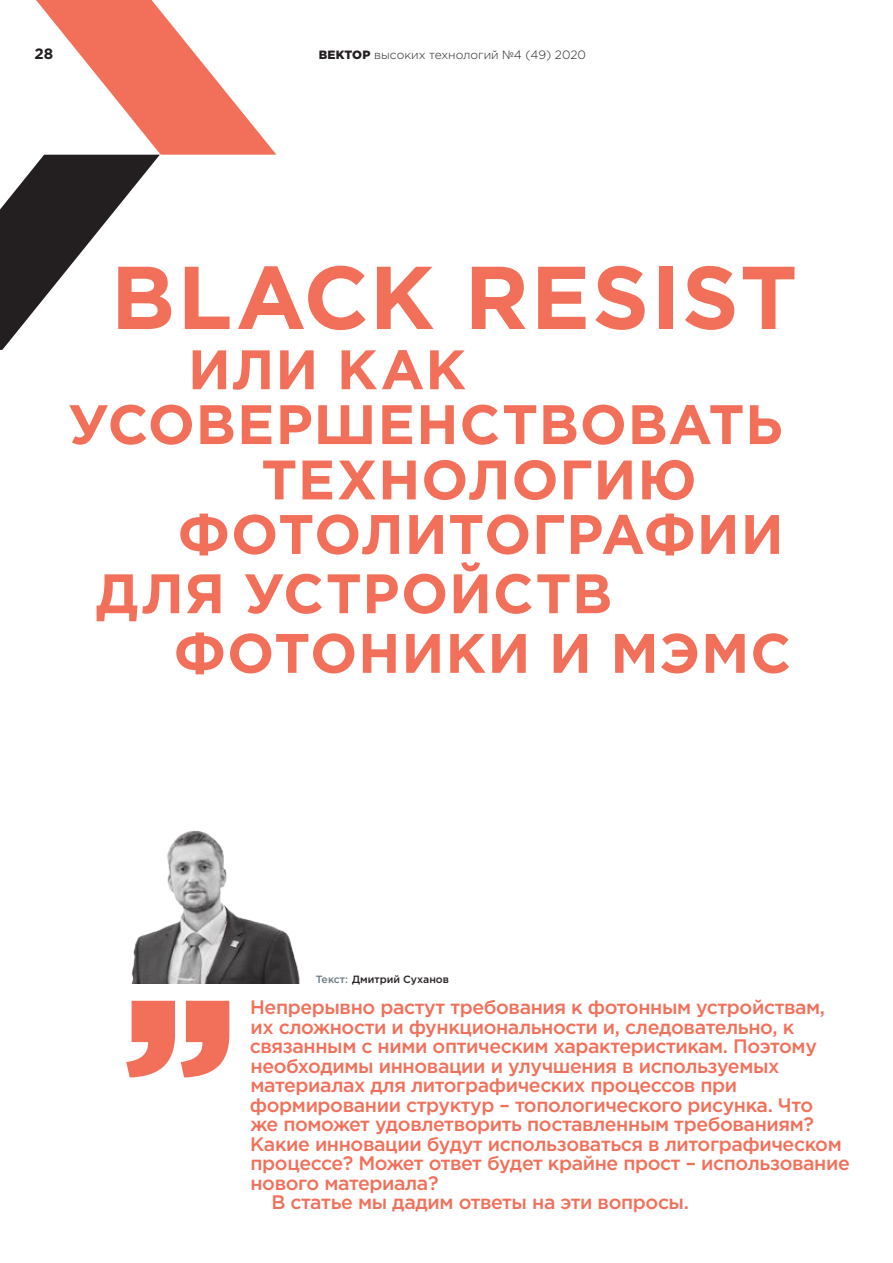
<style>
.page{position:relative;width:893px;height:1263px;background:#fff}
.page>*{position:absolute;margin:0;border:0;box-sizing:border-box;transform-origin:0 0}
.t1{font:700 88.95px "Gotham Pro";letter-spacing:.015em;color:#f26f59}
.t2{font:700 55.5px "Gotham Pro";letter-spacing:.015em;color:#f26f59}
.t3{font:500 19.5px "Gotham Pro";letter-spacing:-.02em;color:#f26f59}
.t4{font:700 15px "Gotham Pro";color:#231f20}
.t5{font:300 12px "Gotham Pro";color:#231f20}
.t6{font:500 10.5px "Gotham Pro";color:#231f20}
.s1{font-weight:900}
.s2{color:#697880}
</style>
<div class="page">
<svg style="left:0;top:0;width:276px;height:350px"></svg>
<div style="left:106px;top:264px;width:684px;height:99px;background:#fff"></div>
<svg style="left:181px;top:1001px;width:48px;height:76px"></svg>
<svg style="left:126px;top:1001px;width:49px;height:76px"></svg>
<img style="left:131px;top:830px;width:169px;height:154px">
<p class="t4" style="left:35px;top:45px;width:20px">28</p>
<p class="t5" style="left:319px;top:48px;width:269px"><span class="s1">ВЕКТОР</span> высоких технологий №4 (49) 2020</p>
<h1 class="t1" style="left:111px;top:246px;width:688px">BLACK RESIST</h1>
<h2 class="t2" style="left:188px;top:337px;width:42px">ИЛИ</h2>
<h2 class="t2" style="left:337px;top:337px;width:43px">КАК</h2>
<h2 class="t2" style="left:68px;top:392px;width:81px">УСОВЕР</h2>
<h2 class="t2" style="left:314px;top:392px;width:106px">ШЕНСТВОВАТ</h2>
<h2 class="t2" style="left:745px;top:392px;width:39px">Ь</h2>
<h2 class="t2" style="left:261px;top:448px;width:42px">ТЕХНОЛОГИ</h2>
<h2 class="t2" style="left:638px;top:448px;width:61px">Ю</h2>
<h2 class="t2" style="left:178px;top:502px;width:96px">ФОТОЛИТОГРА</h2>
<h2 class="t2" style="left:644px;top:502px;width:93px">ФИИ</h2>
<h2 class="t2" style="left:96px;top:561px;width:228px">ДЛ Я УСТРО</h2>
<h2 class="t2" style="left:449px;top:561px;width:83px">ЙСТВ</h2>
<h2 class="t2" style="left:174px;top:621px;width:97px">ФОТОНИКИ</h2>
<h2 class="t2" style="left:549px;top:621px;width:244px">И МЭМС</h2>
<p class="t6" style="left:316px;top:973px;width:135px"><span class="s2">Текст:</span> Дмитрий Суханов</p>
<p class="t3" style="left:250px;top:996px;width:576px">Непрерывно растут требования к фотонным устройствам,</p>
<p class="t3" style="left:250px;top:1016px;width:545px">их сложности и функциональности и, следовательно, к</p>
<p class="t3" style="left:250px;top:1035px;width:569px">связанным с ними оптическим характеристикам. Поэтому</p>
<p class="t3" style="left:250px;top:1055px;width:530px">необходимы инновации и улучшения в используемых</p>
<p class="t3" style="left:250px;top:1074px;width:488px">материалах для литографических процессов при</p>
<p class="t3" style="left:250px;top:1094px;width:565px">формировании структур – топологического рисунка. Что</p>
<p class="t3" style="left:250px;top:1113px;width:565px">же поможет удовлетворить поставленным требованиям?</p>
<p class="t3" style="left:250px;top:1133px;width:593px">Какие инновации будут использоваться в литографическом</p>
<p class="t3" style="left:250px;top:1152px;width:601px">процессе? Может ответ будет крайне прост – использование</p>
<p class="t3" style="left:250px;top:1172px;width:190px">нового материала?</p>
<p class="t3" style="left:271px;top:1191px;width:419px">В статье мы дадим ответы на эти вопросы.</p>
</div>
